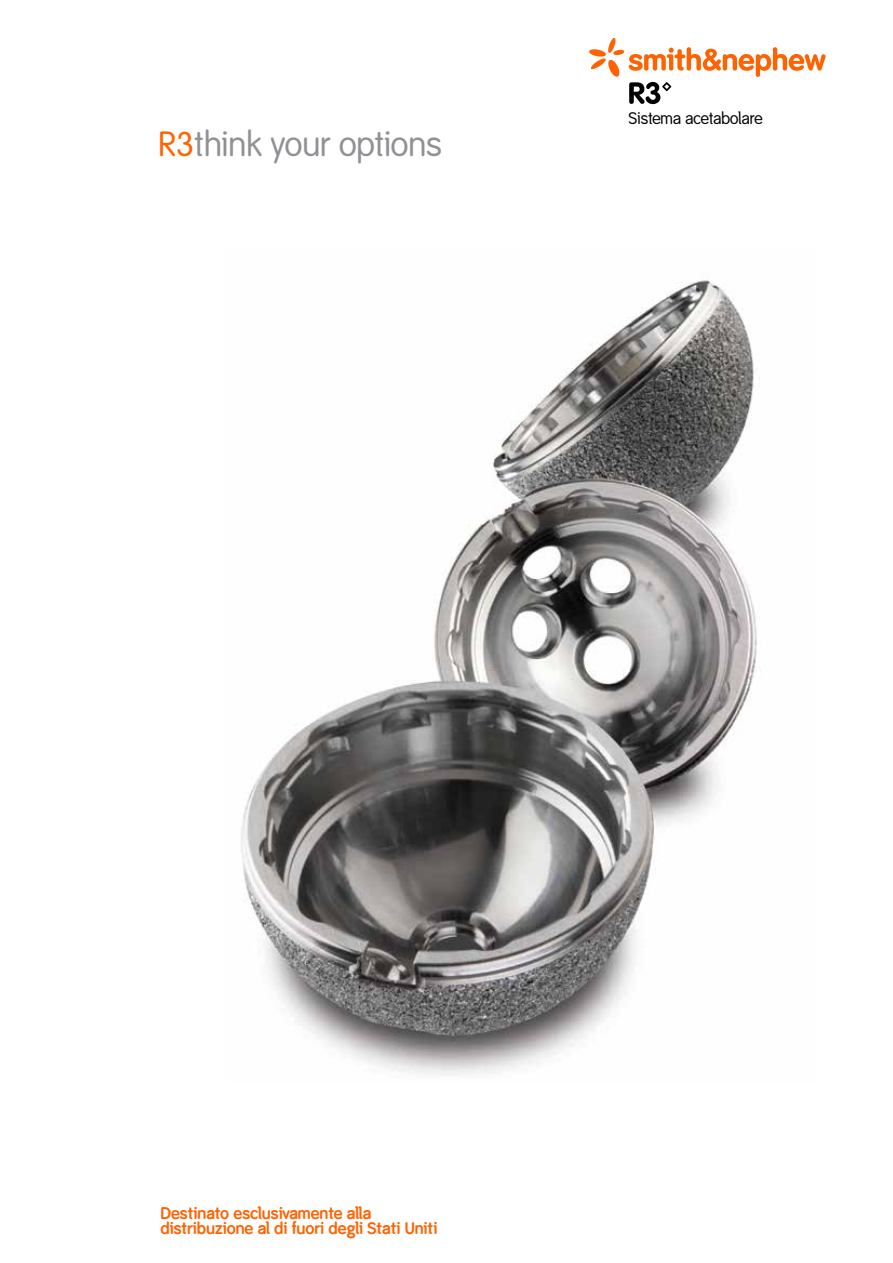
<style>
.page{position:relative;width:893px;height:1263px;background:#fff}
.page>*{position:absolute;margin:0;border:0;box-sizing:border-box;transform-origin:0 0}
.t1{font:34.5px "Smith&Nephew";color:#919195}
.t2{font:700 16.5px/15px "Smith&Nephew";color:#ff6200}
.t3{font:16.5px "Smith&Nephew";color:#000}
.s1{color:#ff6200}
</style>
<div class="page">
<svg style="left:589px;top:38px;width:237px;height:66px"></svg>
<img style="left:241px;top:280px;width:520px;height:795px">
<h1 class="t1" style="left:158px;top:124px;width:285px"><span class="s1">R3</span>think your options</h1>
<p class="t3" style="left:628px;top:109px;width:136px">Sistema acetabolare</p>
<p class="t2" style="left:160px;top:1206px;width:278px">Destinato esclusivamente alla distribuzione al di fuori degli Stati Uniti</p>
</div>
